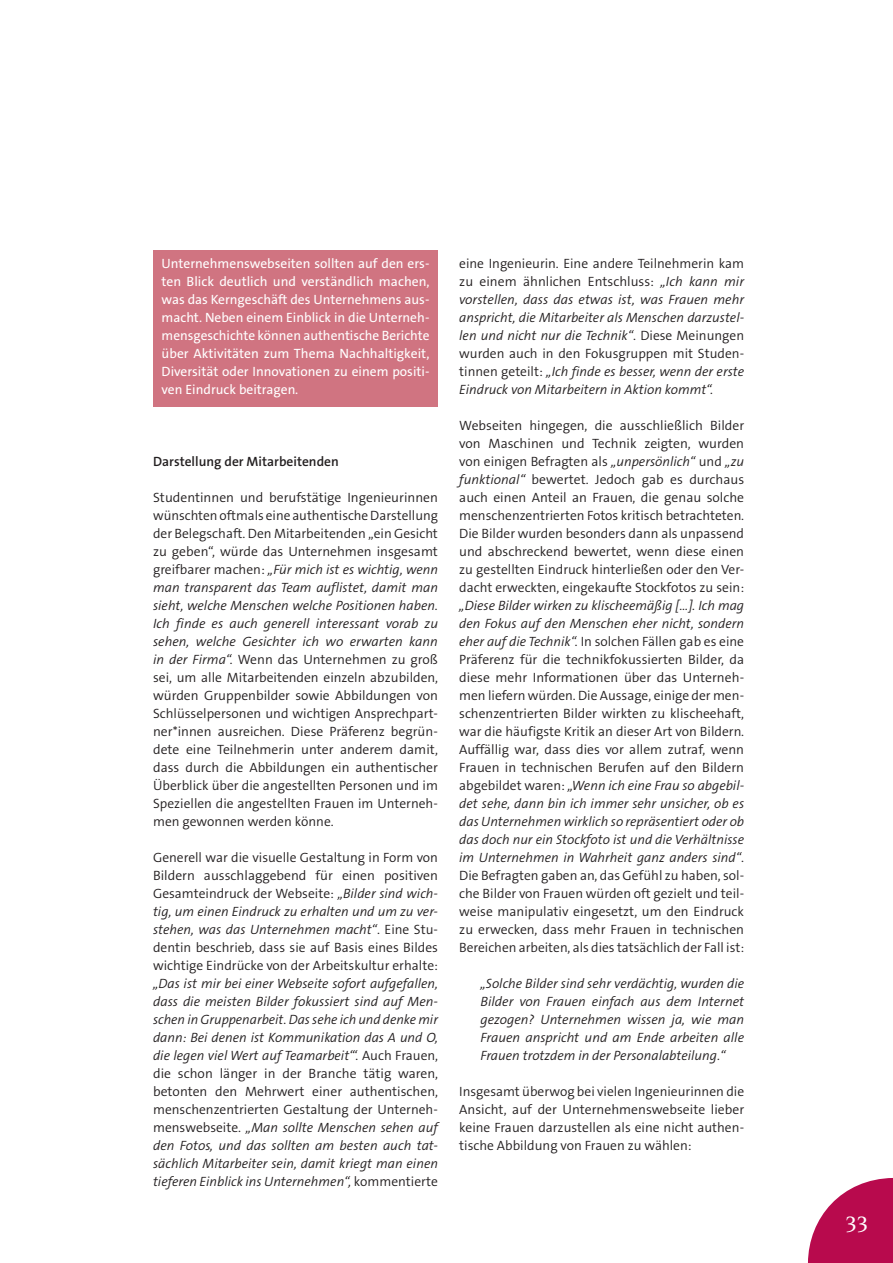
<style>
.page{position:relative;width:893px;height:1263px;background:#fff}
.page>*{position:absolute;margin:0;border:0;box-sizing:border-box;transform-origin:0 0}
.t1{font:500 24px "Novarese Pro";color:#fff}
.t2{font:300 13.5px/18px "The Sans B Plus W4";color:#231f20;text-align:justify}
.t3{font:italic 300 13.5px/18px "The Sans B Plus W4";color:#231f20;text-align:justify}
.t4{font:13.5px/18px "The Sans B Plus W5 Plain";color:#fff;text-align:justify}
.t5{font:600 13.5px "The Sans B Plus W6";color:#231f20}
.s1{font-style:italic}
.s2{font-style:normal}
</style>
<div class="page">
<div style="left:153px;top:250px;width:285px;height:156px;background:#d07481"></div>
<svg style="left:808px;top:1178px;width:85px;height:85px"></svg>
<p class="t4" style="left:162px;top:255px;width:269px">Unternehmenswebseiten sollten auf den ers&shy;ten Blick deutlich und verständlich machen, was das Kerngeschäft des Unternehmens aus&shy;macht. Neben einem Einblick in die Unterneh&shy;mensgeschichte können authentische Berichte über Aktivitäten zum Thema Nachhaltigkeit, Diversität oder Innovationen zu einem positi&shy;ven Eindruck beitragen.</p>
<p class="t5" style="left:153px;top:453px;width:187px">Darstellung der Mitarbeitenden</p>
<p class="t2" style="left:153px;top:489px;width:286px">Studentinnen und berufstätige Ingenieurinnen wünschten oftmals eine authentische Darstellung der Belegschaft. Den Mitarbeitenden „ein Gesicht zu geben“, würde das Unternehmen insgesamt greifbarer machen: <span class="s1">„Für mich ist es wichtig, wenn man transparent das Team auflistet, damit man sieht, welche Menschen welche Positionen haben.<br>Ich finde es auch generell interessant vorab zu sehen, welche Gesichter ich wo erwarten kann in der Firma“.</span> Wenn das Unternehmen zu groß sei, um alle Mitarbeitenden einzeln abzubilden, würden Gruppenbilder sowie Abbildungen von Schlüsselpersonen und wichtigen Ansprechpart&shy;ner*innen ausreichen. Diese Präferenz begrün&shy;dete eine Teilnehmerin unter anderem damit, dass durch die Abbildungen ein authentischer Überblick über die angestellten Personen und im Speziellen die angestellten Frauen im Unterneh&shy;men gewonnen werden könne.</p>
<p class="t2" style="left:153px;top:849px;width:286px">Generell war die visuelle Gestaltung in Form von Bildern ausschlaggebend für einen positiven Gesamteindruck der Webseite: <span class="s1">„Bilder sind wich&shy;tig, um einen Eindruck zu erhalten und um zu ver&shy;stehen, was das Unternehmen macht“</span>. Eine Stu&shy;dentin beschrieb, dass sie auf Basis eines Bildes wichtige Eindrücke von der Arbeitskultur erhalte:</p>
<p class="t3" style="left:153px;top:975px;width:286px">„Das ist mir bei einer Webseite sofort aufgefallen, dass die meisten Bilder fokussiert sind auf Men&shy;schen in Gruppenarbeit. Das sehe ich und denke mir dann: Bei denen ist Kommunikation das A und O, die legen viel Wert auf Teamarbeit‘“. <span class="s2">Auch Frauen, die schon länger in der Branche tätig waren, betonten den Mehrwert einer authentischen, menschenzentrierten Gestaltung der Unterneh&shy;menswebseite.</span> „Man sollte Menschen sehen auf den Fotos, und das sollten am besten auch tat&shy;sächlich Mitarbeiter sein, damit kriegt man einen tieferen Einblick ins Unternehmen“, <span class="s2">kommentierte</span></p>
<p class="t3" style="left:459px;top:255px;width:286px"><span class="s2">eine Ingenieurin. Eine andere Teilnehmerin kam zu einem ähnlichen Entschluss:</span> „Ich kann mir vorstellen, dass das etwas ist, was Frauen mehr anspricht, die Mitarbeiter als Menschen darzustel&shy;len und nicht nur die Technik“<span class="s2">. Diese Meinungen wurden auch in den Fokusgruppen mit Studen&shy;tinnen geteilt:</span> „Ich finde es besser, wenn der erste Eindruck von Mitarbeitern in Aktion kommt“.</p>
<p class="t2" style="left:459px;top:417px;width:286px">Webseiten hingegen, die ausschließlich Bilder von Maschinen und Technik zeigten, wurden von einigen Befragten als <span class="s1">„unpersönlich“</span> und <span class="s1">„zu funktional“</span> bewertet. Jedoch gab es durchaus auch einen Anteil an Frauen, die genau solche menschenzentrierten Fotos kritisch betrachteten.<br>Die Bilder wurden besonders dann als unpassend und abschreckend bewertet, wenn diese einen zu gestellten Eindruck hinterließen oder den Ver&shy;dacht erweckten, eingekaufte Stockfotos zu sein:</p>
<p class="t2" style="left:459px;top:597px;width:286px"><span class="s1">„Diese Bilder wirken zu klischeemäßig […]. Ich mag den Fokus auf den Menschen eher nicht, sondern eher auf die Technik“.</span> In solchen Fällen gab es eine Präferenz für die technikfokussierten Bilder, da diese mehr Informationen über das Unterneh&shy;men liefern würden. Die Aussage, einige der men&shy;schenzentrierten Bilder wirkten zu klischeehaft, war die häufigste Kritik an dieser Art von Bildern.<br>Auffällig war, dass dies vor allem zutraf, wenn Frauen in technischen Berufen auf den Bildern abgebildet waren: <span class="s1">„Wenn ich eine Frau so abgebil&shy;det sehe, dann bin ich immer sehr unsicher, ob es das Unternehmen wirklich so repräsentiert oder ob das doch nur ein Stockfoto ist und die Verhältnisse im Unternehmen in Wahrheit ganz anders sind“</span>.<br>Die Befragten gaben an, das Gefühl zu haben, sol&shy;che Bilder von Frauen würden oft gezielt und teil&shy;weise manipulativ eingesetzt, um den Eindruck zu erwecken, dass mehr Frauen in technischen Bereichen arbeiten, als dies tatsächlich der Fall ist:</p>
<p class="t3" style="left:480px;top:975px;width:265px">„Solche Bilder sind sehr verdächtig, wurden die Bilder von Frauen einfach aus dem Internet gezogen? Unternehmen wissen ja, wie man Frauen anspricht und am Ende arbeiten alle Frauen trotzdem in der Personalabteilung.“</p>
<p class="t2" style="left:459px;top:1083px;width:286px">Insgesamt überwog bei vielen Ingenieurinnen die Ansicht, auf der Unternehmenswebseite lieber keine Frauen darzustellen als eine nicht authen&shy;tische Abbildung von Frauen zu wählen:</p>
<h1 class="t1" style="left:845px;top:1210px;width:25px">33</h1>
</div>
